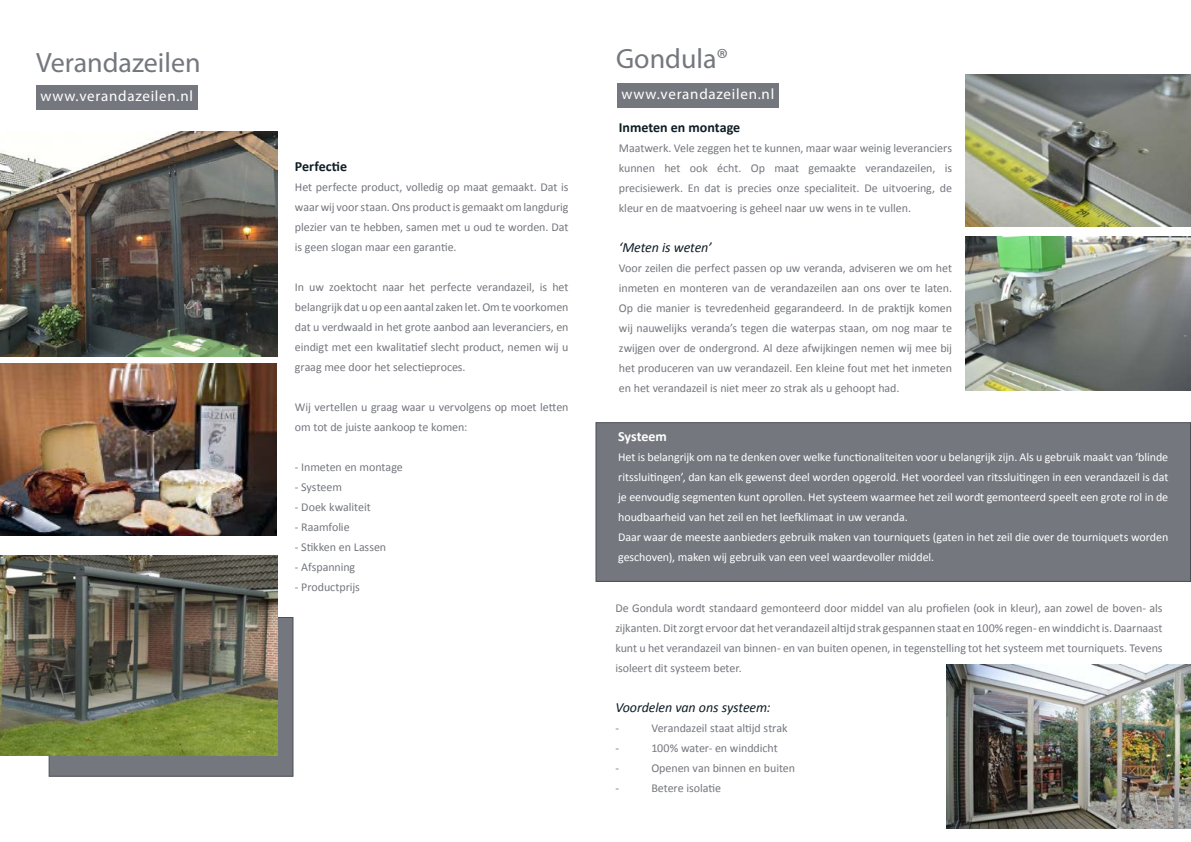
<style>
.page{position:relative;width:1191px;height:842px;background:#fff}
.page>*{position:absolute;margin:0;border:0;box-sizing:border-box;transform-origin:0 0}
.t1{font:28px "Myriad Pro";color:#74777e}
.t2{font:15px "Myriad Pro";letter-spacing:.05em;color:#fff}
.t3{font:italic 14px "Calibri";letter-spacing:-.01em;color:#0e1d25}
.t4{font:700 14px "Calibri";letter-spacing:-.005em;color:#0e1d25}
.t5{font:700 14px "Calibri";letter-spacing:-.005em;color:#fff}
.t6{font:12px/20px "Calibri";letter-spacing:-.005em;color:#74777e;text-align:justify}
.t7{font:12px/20px "Calibri";letter-spacing:-.005em;color:#fff}
</style>
<div class="page">
<div style="left:596px;top:423px;width:594px;height:158px;background:#74777e"></div>
<div style="left:595px;top:422px;width:596px;height:160px;border:1px solid #4b4f55"></div>
<div style="left:49px;top:617px;width:244px;height:160px;background:#74777e;border:1px solid #4b4f55"></div>
<img style="left:0;top:363px;width:276px;height:173px">
<div style="left:617px;top:83px;width:161px;height:25px;background:#74777e"></div>
<div style="left:36px;top:85px;width:161px;height:25px;background:#74777e"></div>
<img style="left:965px;top:75px;width:226px;height:152px">
<img style="left:965px;top:237px;width:225px;height:153px">
<img style="left:0;top:131px;width:278px;height:226px">
<img style="left:0;top:555px;width:278px;height:201px">
<img style="left:946px;top:665px;width:244px;height:163px">
<h1 class="t1" style="left:36px;top:45px;width:166px">Verandazeilen</h1>
<p class="t2" style="left:40px;top:87px;width:154px">www.verandazeilen.nl</p>
<p class="t4" style="left:295px;top:157px;width:54px">Perfectie</p>
<p class="t6" style="left:295px;top:177px;width:275px">Het perfecte product, volledig op maat gemaakt. Dat is waar wij voor staan. Ons product is gemaakt om langdurig plezier van te hebben, samen met u oud te worden. Dat is geen slogan maar een garantie.</p>
<p class="t6" style="left:295px;top:277px;width:275px">In uw zoektocht naar het perfecte verandazeil, is het belangrijk dat u op een aantal zaken let. Om te voorkomen dat u verdwaald in het grote aanbod aan leveranciers, en eindigt met een kwalitatief slecht product, nemen wij u graag mee door het selectieproces.</p>
<p class="t6" style="left:295px;top:397px;width:275px">Wij vertellen u graag waar u vervolgens op moet letten om tot de juiste aankoop te komen:</p>
<p class="t6" style="left:295px;top:457px;width:109px">- Inmeten en montage</p>
<p class="t6" style="left:295px;top:477px;width:49px">- Systeem</p>
<p class="t6" style="left:295px;top:497px;width:77px">- Doek kwaliteit</p>
<p class="t6" style="left:295px;top:517px;width:56px">- Raamfolie</p>
<p class="t6" style="left:295px;top:537px;width:93px">- Stikken en Lassen</p>
<p class="t6" style="left:295px;top:557px;width:62px">- Afspanning</p>
<p class="t6" style="left:295px;top:577px;width:67px">- Productprijs</p>
<h1 class="t1" style="left:616px;top:41px;width:114px">Gondula®</h1>
<p class="t2" style="left:621px;top:85px;width:154px">www.verandazeilen.nl</p>
<p class="t4" style="left:619px;top:118px;width:123px">Inmeten en montage</p>
<p class="t6" style="left:619px;top:138px;width:335px">Maatwerk. Vele zeggen het te kunnen, maar waar weinig leveranciers kunnen het ook écht. Op maat gemaakte verandazeilen, is precisiewerk. En dat is precies onze specialiteit. De uitvoering, de kleur en de maatvoering is geheel naar uw wens in te vullen.</p>
<p class="t3" style="left:619px;top:238px;width:94px">‘Meten is weten’</p>
<p class="t6" style="left:619px;top:258px;width:335px">Voor zeilen die perfect passen op uw veranda, adviseren we om het inmeten en monteren van de verandazeilen aan ons over te laten.<br>Op die manier is tevredenheid gegarandeerd. In de praktijk komen wij nauwelijks veranda’s tegen die waterpas staan, om nog maar te zwijgen over de ondergrond. Al deze afwijkingen nemen wij mee bij het produceren van uw verandazeil. Een kleine fout met het inmeten en het verandazeil is niet meer zo strak als u gehoopt had.</p>
<p class="t5" style="left:618px;top:427px;width:50px">Systeem</p>
<p class="t7" style="left:618px;top:447px;width:551px">Het is belangrijk om na te denken over welke functionaliteiten voor u belangrijk zijn. Als u gebruik maakt van ‘blinde ritssluitingen’, dan kan elk gewenst deel worden opgerold. Het voordeel van ritssluitingen in een verandazeil is dat je eenvoudig segmenten kunt oprollen. Het systeem waarmee het zeil wordt gemonteerd speelt een grote rol in de houdbaarheid van het zeil en het leefklimaat in uw veranda.<br>Daar waar de meeste aanbieders gebruik maken van tourniquets (gaten in het zeil die over de tourniquets worden geschoven), maken wij gebruik van een veel waardevoller middel.</p>
<p class="t6" style="left:615px;top:598px;width:549px">De Gondula wordt standaard gemonteerd door middel van alu profielen (ook in kleur), aan zowel de boven- als zijkanten. Dit zorgt ervoor dat het verandazeil altijd strak gespannen staat en 100% regen- en winddicht is. Daarnaast kunt u het verandazeil van binnen- en van buiten openen, in tegenstelling tot het systeem met tourniquets. Tevens isoleert dit systeem beter.</p>
<p class="t3" style="left:615px;top:698px;width:157px">Voordelen van ons systeem:</p>
<p class="t6" style="left:615px;top:718px;width:5px">-</p>
<p class="t6" style="left:651px;top:718px;width:138px">Verandazeil staat altijd strak</p>
<p class="t6" style="left:615px;top:738px;width:5px">-</p>
<p class="t6" style="left:651px;top:738px;width:128px">100% water- en winddicht</p>
<p class="t6" style="left:615px;top:758px;width:5px">-</p>
<p class="t6" style="left:651px;top:758px;width:145px">Openen van binnen en buiten</p>
<p class="t6" style="left:615px;top:778px;width:5px">-</p>
<p class="t6" style="left:651px;top:778px;width:71px">Betere isolatie</p>
</div>
